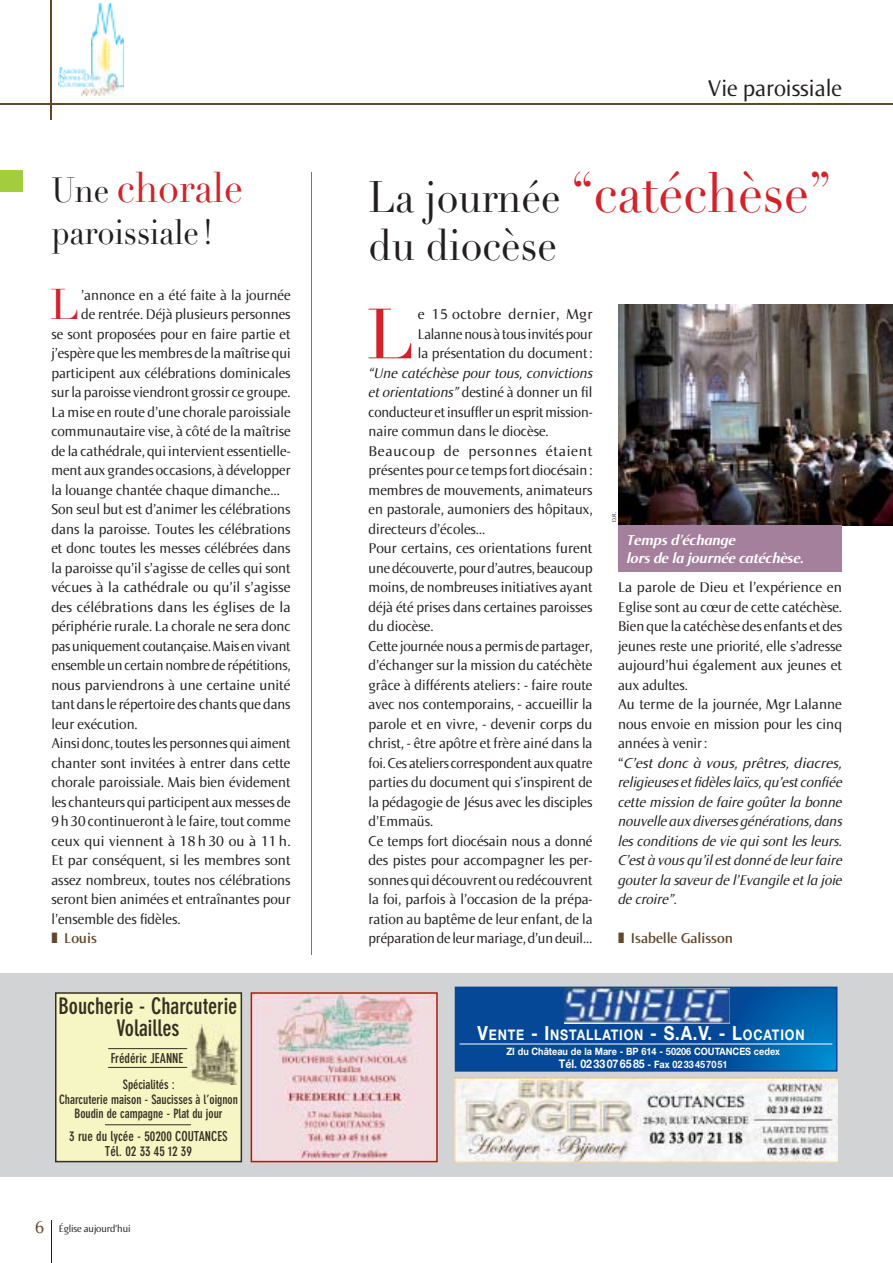
<style>
.page{position:relative;width:893px;height:1263px;background:#fff}
.page>*{position:absolute;margin:0;border:0;box-sizing:border-box;transform-origin:0 0}
.t1{font:69.75px "Didot LH";color:#d2232a}
.t2{font:55.5px "Didot LH";color:#d2232a;scale:.9 1}
.t3{font:43.5px "Didot LH";color:#231f20;scale:.9 1}
.t4{font:42.45px "Didot LH";color:#d2232a}
.t5{font:42px "Didot LH";color:#d2232a;scale:.9 1}
.t6{font:34.5px "Didot LH";color:#231f20;scale:.9 1}
.t7{font:24px "Norma";color:#231f20}
.t8{font:700 condensed 22.5px/22.5px "DIN Neuzeit Grotesk";color:#342f21;text-align:center}
.t9{font:15px/19.5px "Norma";color:#231f20}
.t10{font:italic 15px/19.5px "Norma";letter-spacing:.01em;color:#231f20;scale:1.05 1}
.t11{font:15px/19.5px "Norma";color:#231f20;text-align:justify;scale:1.05 1}
.t12{font:italic 700 15px/18px "Norma";color:#fff}
.t13{font:15px "Norma";color:#231f20;scale:1.04 1}
.t14{font:600 15px "Norma";color:#624729}
.t15{font:700 14.7px "Helvetica Neue";letter-spacing:.065em;color:#fff;scale:.85 1}
.t16{font:700 condensed 13.5px/15px "DIN Neuzeit Grotesk";color:#342f21;text-align:center}
.t17{font:700 condensed 12.75px/14.2px "DIN Neuzeit Grotesk";color:#342f21;text-align:center}
.t18{font:700 11.85px "Helvetica Neue";color:#fff;scale:.9 1}
.t19{font:10.5px "Norma";letter-spacing:-.01em;color:#231f20}
.t20{font:700 10.2px "Helvetica Neue";color:#fff;scale:.9 1}
.t21{font:6px "Norma";color:#231f20}
.s1{font-size:34.5px;color:#231f20}
.s2{font-size:18px;color:#624729}
.s3{font-size:43.5px;color:#231f20}
.s4{font-style:italic}
.s5{font-style:normal}
.s6{font-size:19.5px}
.s7{font-size:10.2px}
</style>
<div class="page">
<hr style="left:51px;top:1221px;width:1px;height:42px;background:#231f20">
<div style="left:0;top:170px;width:22px;height:21px;background:#a3cd3c"></div>
<hr style="left:0;top:103px;width:893px;height:1px;background:#624729">
<hr style="left:51px;top:0;width:1px;height:119px;background:#624729">
<img style="left:58px;top:3px;width:66px;height:93px">
<div style="left:0;top:974px;width:893px;height:203px;background:#d1d3d4"></div>
<div style="left:56px;top:993px;width:185px;height:169px;background:#f6f5c4"></div>
<div style="left:55px;top:992px;width:187px;height:170px;border:2px solid #342f21"></div>
<img style="left:189px;top:1025px;width:49px;height:60px">
<hr style="left:105px;top:1124px;width:86px;height:1px;background:#342f21">
<hr style="left:108px;top:1067px;width:79px;height:1px;background:#342f21">
<hr style="left:108px;top:1048px;width:79px;height:1px;background:#342f21">
<img style="left:254px;top:995px;width:181px;height:164px">
<div style="left:251px;top:992px;width:187px;height:170px;border:2px solid #a62011"></div>
<svg style="left:458px;top:990px;width:376px;height:79px;background:#0753a0"></svg>
<div style="left:455px;top:987px;width:382px;height:85px;border:2px solid #084798"></div>
<img style="left:564px;top:989px;width:165px;height:34px">
<hr style="left:459px;top:1044px;width:373px;height:1px;background:#fff">
<img style="left:455px;top:1077px;width:382px;height:85px">
<img style="left:618px;top:304px;width:275px;height:221px">
<div style="left:618px;top:525px;width:224px;height:47px;background:#a5809d"></div>
<hr style="left:311px;top:172px;width:1px;height:783px;background:#897257">
<h3 class="t5" style="left:51px;top:170px;width:214px"><span class="s1">Une</span> chorale</h3>
<h3 class="t6" style="left:51px;top:218px;width:181px">paroissiale !</h3>
<h3 class="t4" style="left:50px;top:287px;width:31px">L</h3>
<p class="t9" style="left:81px;top:286px;width:211px">’annonce en a été faite à la journée</p>
<p class="t9" style="left:81px;top:306px;width:211px">de rentrée. Déjà plusieurs personnes</p>
<p class="t9" style="left:51px;top:325px;width:241px">se sont proposées pour en faire partie et</p>
<p class="t9" style="left:51px;top:345px;width:241px">j’espère que les membres de la maîtrise qui</p>
<p class="t9" style="left:51px;top:364px;width:241px">participent aux célébrations dominicales</p>
<p class="t9" style="left:51px;top:384px;width:241px">sur la paroisse viendront grossir ce groupe.</p>
<p class="t9" style="left:51px;top:403px;width:241px">La mise en route d’une chorale paroissiale</p>
<p class="t9" style="left:51px;top:423px;width:241px">communautaire vise, à côté de la maîtrise</p>
<p class="t9" style="left:51px;top:442px;width:241px">de la cathédrale, qui intervient essentielle-</p>
<p class="t9" style="left:51px;top:462px;width:241px">ment aux grandes occasions, à développer</p>
<p class="t9" style="left:51px;top:481px;width:230px">la louange chantée chaque dimanche…</p>
<p class="t9" style="left:51px;top:501px;width:241px">Son seul but est d’animer les célébrations</p>
<p class="t9" style="left:51px;top:520px;width:241px">dans la paroisse. Toutes les célébrations</p>
<p class="t9" style="left:51px;top:540px;width:241px">et donc toutes les messes célébrées dans</p>
<p class="t9" style="left:51px;top:559px;width:241px">la paroisse qu’il s’agisse de celles qui sont</p>
<p class="t9" style="left:51px;top:579px;width:241px">vécues à la cathédrale ou qu’il s’agisse</p>
<p class="t11" style="left:51px;top:598px;width:229px">des célébrations dans les églises de la</p>
<p class="t9" style="left:51px;top:618px;width:241px">périphérie rurale. La chorale ne sera donc</p>
<p class="t9" style="left:51px;top:637px;width:241px">pas uniquement coutançaise. Mais en vivant</p>
<p class="t9" style="left:51px;top:657px;width:241px">ensemble un certain nombre de répétitions,</p>
<p class="t9" style="left:51px;top:676px;width:241px">nous parviendrons à une certaine unité</p>
<p class="t9" style="left:51px;top:696px;width:241px">tant dans le répertoire des chants que dans</p>
<p class="t9" style="left:51px;top:715px;width:88px">leur exécution.</p>
<p class="t9" style="left:51px;top:735px;width:241px">Ainsi donc, toutes les personnes qui aiment</p>
<p class="t9" style="left:51px;top:754px;width:241px">chanter sont invitées à entrer dans cette</p>
<p class="t9" style="left:51px;top:774px;width:241px">chorale paroissiale. Mais bien évidement</p>
<p class="t9" style="left:51px;top:793px;width:241px">les chanteurs qui participent aux messes de</p>
<p class="t9" style="left:51px;top:813px;width:241px">9 h 30 continueront à le faire, tout comme</p>
<p class="t13" style="left:51px;top:835px;width:231px">ceux qui viennent à 18 h 30 ou à 11 h.</p>
<p class="t9" style="left:51px;top:852px;width:241px">Et par conséquent, si les membres sont</p>
<p class="t9" style="left:51px;top:871px;width:241px">assez nombreux, toutes nos célébrations</p>
<p class="t9" style="left:51px;top:891px;width:241px">seront bien animées et entraînantes pour</p>
<p class="t9" style="left:51px;top:910px;width:131px">l’ensemble des fidèles.</p>
<p class="t14" style="left:51px;top:932px;width:47px">❚ Louis</p>
<h3 class="t8" style="left:58px;top:996px;width:181px">Boucherie - Charcuterie<br>Volailles</h3>
<p class="t16" style="left:111px;top:1052px;width:74px">Frédéric JEANNE</p>
<p class="t17" style="left:59px;top:1079px;width:180px">Spécialités :<br>Charcuterie maison - Saucisses à l’oignon<br>Boudin de campagne - Plat du jour</p>
<p class="t16" style="left:69px;top:1130px;width:160px">3 rue du lycée - 50200 COUTANCES<br>Tél. 02 33 45 12 39</p>
<p class="t19" style="left:35px;top:1225px;width:97px"><span class="s2">6</span> Église aujourd’hui</p>
<h3 class="t7" style="left:708px;top:79px;width:136px">Vie paroissiale</h3>
<h2 class="t2" style="left:369px;top:170px;width:516px"><span class="s3">La journée</span> “catéchèse”</h2>
<h3 class="t3" style="left:369px;top:227px;width:211px">du diocèse</h3>
<h1 class="t1" style="left:366px;top:305px;width:49px">L</h1>
<p class="t11" style="left:418px;top:306px;width:168px">e 15 octobre dernier, Mgr Lalanne nous à tous invités pour la présentation du document :</p>
<p class="t9" style="left:369px;top:364px;width:225px"><span class="s4">“Une catéchèse pour tous, convictions et orientations”</span> destiné à donner un fil conducteur et insuffler un esprit mission&shy;naire commun dans le diocèse.<br>Beaucoup de personnes étaient présentes pour ce temps fort diocésain : membres de mouvements, animateurs en pastorale, aumoniers des hôpitaux, directeurs d’écoles…<br>Pour certains, ces orientations furent une découverte, pour d’autres, beaucoup moins, de nombreuses initiatives ayant déjà été prises dans certaines paroisses du diocèse.<br>Cette journée nous a permis de partager, d’échanger sur la mission du catéchète grâce à différents ateliers : - faire route avec nos contemporains, - accueillir la parole et en vivre, - devenir corps du christ, - être apôtre et frère ainé dans la foi. Ces ateliers correspondent aux quatre parties du document qui s’inspirent de la pédagogie de Jésus avec les disciples d’Emmaüs.<br>Ce temps fort diocésain nous a donné des pistes pour accompagner les per&shy;sonnes qui découvrent ou redécouvrent la foi, parfois à l’occasion de la prépa&shy;ration au baptême de leur enfant, de la préparation de leur mariage, d’un deuil…</p>
<p class="t21" style="left:612px;top:522px;width:11px;rotate:-90deg">D.R.</p>
<p class="t12" style="left:626px;top:533px;width:179px">Temps d’échange<br>lors de la journée catéchèse.</p>
<p class="t10" style="left:618px;top:579px;width:215px"><span class="s5">La parole de Dieu et l’expérience en Eglise sont au cœur de cette catéchèse.<br>Bien que la catéchèse des enfants et des jeunes reste une priorité, elle s’adresse aujourd’hui également aux jeunes et aux adultes.<br>Au terme de la journée, Mgr Lalanne nous envoie en mission pour les cinq années à venir :<br>“</span>C’est donc à vous, prêtres, diacres, religieuses et fidèles laïcs, qu’est confiée cette mission de faire goûter la bonne nouvelle aux diverses générations, dans les conditions de vie qui sont les leurs.<br>C’est à vous qu’il est donné de leur faire gouter la saveur de l’Evangile et la joie de croire”.</p>
<p class="t14" style="left:618px;top:932px;width:116px">❚ Isabelle Galisson</p>
<p class="t15" style="left:478px;top:1030px;width:386px"><span class="s6">V</span>ENTE <span class="s6">- I</span>NSTALLATION <span class="s6">- S.A.V. - L</span>OCATION</p>
<p class="t20" style="left:506px;top:1048px;width:306px">ZI du Château de la Mare - BP 614 - 50206 COUTANCES cedex</p>
<p class="t18" style="left:559px;top:1059px;width:189px">Tél. 02 33 07 65 85 <span class="s7">- Fax 02 33 45 70 51</span></p>
</div>
